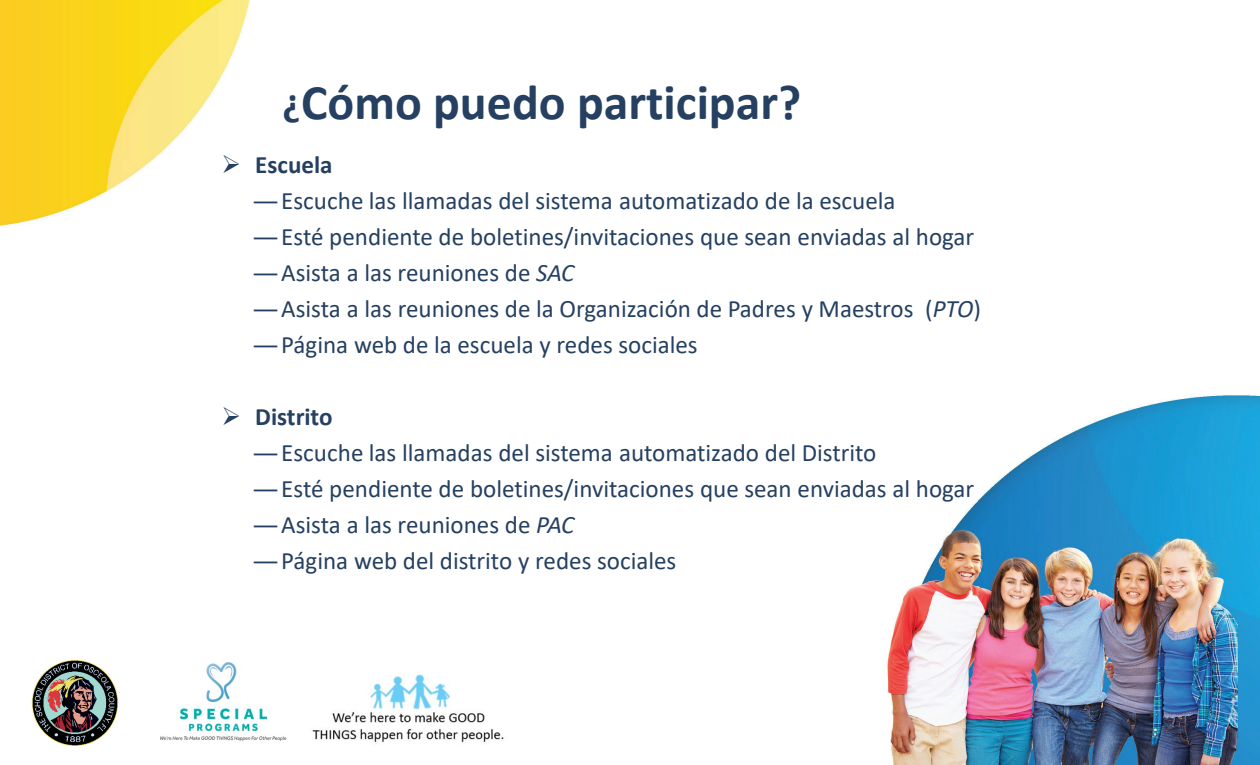
<style>
.page{position:relative;width:1260px;height:765px;background:#fff}
.page>*{position:absolute;margin:0;border:0;box-sizing:border-box;transform-origin:0 0}
.t1{font:700 50px "Calibri";color:#254061}
.t2{font:25px "Calibri";color:#254061}
.t3{font:700 25px "Calibri";color:#254061}
.s1{font-size:40px}
.s2{font-family:"Arial"}
.s3{font-style:italic}
</style>
<div class="page">
<img style="left:0;top:0;width:1260px;height:765px">
<img style="left:30px;top:658px;width:91px;height:91px">
<img style="left:156px;top:658px;width:136px;height:91px">
<img style="left:292px;top:662px;width:238px;height:88px">
<p class="t1" style="left:283px;top:67px;width:520px"><span class="s1">¿</span>Cómo puedo participar?</p>
<p class="t3" style="left:222px;top:147px;width:113px">➢ Escuela</p>
<p class="t2" style="left:253px;top:183px;width:644px"><span class="s2">―</span>Escuche las llamadas del sistema automatizado de la escuela</p>
<p class="t2" style="left:253px;top:219px;width:723px"><span class="s2">―</span>Esté pendiente de boletines/invitaciones que sean enviadas al hogar</p>
<p class="t2" style="left:253px;top:255px;width:323px"><span class="s2">―</span>Asista a las reuniones de <span class="s3">SAC</span></p>
<p class="t2" style="left:253px;top:291px;width:729px"><span class="s2">―</span>Asista a las reuniones de la Organización de Padres y Maestros (<span class="s3">PTO</span>)</p>
<p class="t2" style="left:253px;top:327px;width:446px"><span class="s2">―</span>Página web de la escuela y redes sociales</p>
<p class="t3" style="left:222px;top:399px;width:112px">➢ Distrito</p>
<p class="t2" style="left:253px;top:435px;width:625px"><span class="s2">―</span>Escuche las llamadas del sistema automatizado del Distrito</p>
<p class="t2" style="left:253px;top:471px;width:723px"><span class="s2">―</span>Esté pendiente de boletines/invitaciones que sean enviadas al hogar</p>
<p class="t2" style="left:253px;top:507px;width:323px"><span class="s2">―</span>Asista a las reuniones de <span class="s3">PAC</span></p>
<p class="t2" style="left:253px;top:543px;width:425px"><span class="s2">―</span>Página web del distrito y redes sociales</p>
</div>
